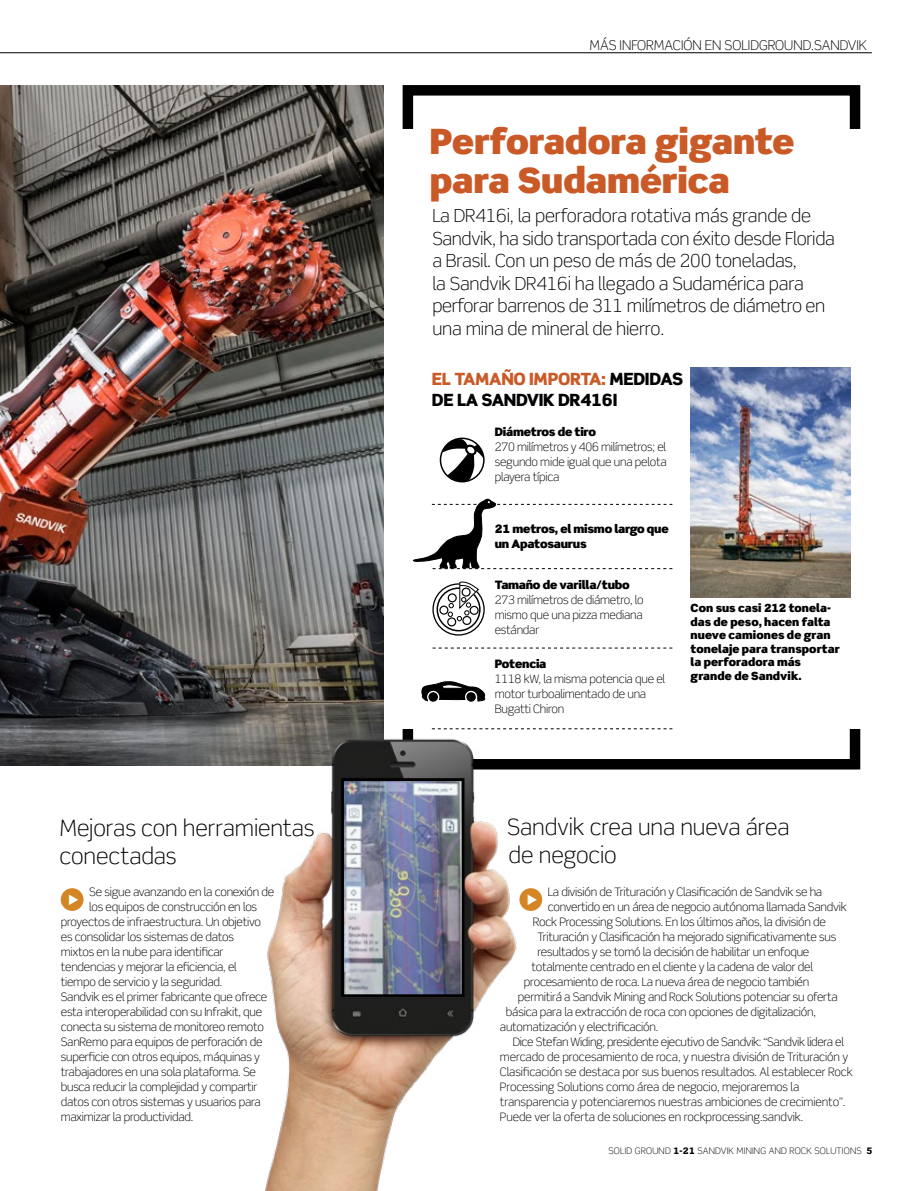
<style>
.page{position:relative;width:915px;height:1191px;background:#fff}
.page>*{position:absolute;margin:0;border:0;box-sizing:border-box;transform-origin:0 0}
.t1{font:900 34.95px/39px "Scene Pro";letter-spacing:-.005em;color:#c95a27}
.t2{font:300 22.5px/28.5px "Scene Pro";letter-spacing:-.005em;color:#000}
.t3{font:300 18px/22.5px "Scene Pro";letter-spacing:-.01em;color:#000}
.t4{font:900 16.8px/21px "Scene Pro";letter-spacing:-.02em;color:#000}
.t5{font:300 13.5px "Scene Pro";color:#000}
.t6{font:300 11.7px/15px "Scene Pro";letter-spacing:-.02em;color:#000;text-align:justify}
.t7{font:900 11.7px/15px "Scene Pro";letter-spacing:-.02em;color:#000}
.t8{font:900 11.25px/13.5px "Scene Pro";letter-spacing:.005em;color:#000}
.t9{font:300 9px "Scene Pro";letter-spacing:.025em;color:#000}
.s1{color:#c95a27}
.s2{font-weight:900}
</style>
<div class="page">
<hr style="left:0;top:52px;width:871px;height:1px;background:#000">
<img style="left:0;top:85px;width:383px;height:680px">
<div style="left:402px;top:85px;width:458px;height:684px;border:10px solid #000"></div>
<img style="left:239px;top:716px;width:326px;height:475px">
<img style="left:345px;top:782px;width:115px;height:211px">
<div style="left:341px;top:778px;width:123px;height:219px;border:3px solid #000"></div>
<div style="left:61px;top:888px;width:22px;height:23px;background:#d48625;border-radius:50%"></div>
<div style="left:398px;top:129px;width:24px;height:599px;background:#fff"></div>
<div style="left:847px;top:129px;width:24px;height:599px;background:#fff"></div>
<svg style="left:432px;top:647px;width:240px;height:1px"></svg>
<svg style="left:432px;top:728px;width:240px;height:1px"></svg>
<img style="left:690px;top:368px;width:159px;height:229px">
<div style="left:519px;top:888px;width:23px;height:23px;background:#d48625;border-radius:50%"></div>
<svg style="left:412px;top:499px;width:260px;height:71px"></svg>
<svg style="left:421px;top:681px;width:64px;height:20px"></svg>
<div style="left:427px;top:691px;width:11px;height:11px;background:#000;border-radius:50%"></div>
<div style="left:427px;top:691px;width:12px;height:12px;border:1px solid #fff;border-radius:50%"></div>
<div style="left:465px;top:691px;width:11px;height:11px;background:#000;border-radius:50%"></div>
<div style="left:465px;top:691px;width:12px;height:12px;border:1px solid #fff;border-radius:50%"></div>
<div style="left:432px;top:583px;width:52px;height:52px;border:1px solid #000;border-radius:50%"></div>
<div style="left:436px;top:587px;width:44px;height:44px;border:2px solid #000;border-radius:50%"></div>
<div style="left:447px;top:593px;width:9px;height:9px;border:1px solid #000;border-radius:50%"></div>
<div style="left:439px;top:605px;width:9px;height:9px;border:1px solid #000;border-radius:50%"></div>
<div style="left:447px;top:617px;width:9px;height:9px;border:1px solid #000;border-radius:50%"></div>
<div style="left:462px;top:616px;width:9px;height:9px;border:1px solid #000;border-radius:50%"></div>
<svg style="left:448px;top:581px;width:31px;height:40px"></svg>
<div style="left:439px;top:437px;width:45px;height:45px;border:2px solid #000;border-radius:50%"></div>
<svg style="left:442px;top:438px;width:41px;height:44px"></svg>
<h2 class="t2" style="left:60px;top:813px;width:256px">Mejoras con herramientas conectadas</h2>
<p class="t6" style="left:89px;top:884px;width:186px">Se sigue avanzando en la conexión de</p>
<p class="t6" style="left:89px;top:899px;width:169px">los equipos de construcción en los</p>
<p class="t6" style="left:61px;top:914px;width:202px">proyectos de infraestructura. Un objetivo</p>
<p class="t6" style="left:61px;top:929px;width:175px">es consolidar los sistemas de datos</p>
<p class="t6" style="left:61px;top:944px;width:164px">mixtos en la nube para identificar</p>
<p class="t6" style="left:61px;top:959px;width:177px">tendencias y mejorar la eficiencia, el</p>
<p class="t6" style="left:61px;top:974px;width:163px">tiempo de servicio y la seguridad.</p>
<p class="t6" style="left:61px;top:989px;width:208px">Sandvik es el primer fabricante que ofrece</p>
<p class="t6" style="left:61px;top:1004px;width:203px">esta interoperabilidad con su Infrakit, que</p>
<p class="t6" style="left:61px;top:1019px;width:204px">conecta su sistema de monitoreo remoto</p>
<p class="t6" style="left:61px;top:1034px;width:203px">SanRemo para equipos de perforación de</p>
<p class="t6" style="left:61px;top:1049px;width:200px">superficie con otros equipos, máquinas y</p>
<p class="t6" style="left:61px;top:1064px;width:197px">trabajadores en una sola plataforma. Se</p>
<p class="t6" style="left:61px;top:1079px;width:198px">busca reducir la complejidad y compartir</p>
<p class="t6" style="left:61px;top:1094px;width:201px">datos con otros sistemas y usuarios para</p>
<p class="t6" style="left:61px;top:1109px;width:134px">maximizar la productividad.</p>
<p class="t5" style="left:589px;top:37px;width:279px">MÁS INFORMACIÓN EN SOLIDGROUND.SANDVIK</p>
<h1 class="t1" style="left:429px;top:121px;width:366px">Perforadora gigante para Sudamérica</h1>
<p class="t3" style="left:432px;top:204px;width:404px">La DR416i, la perforadora rotativa más grande de Sandvik, ha sido transportada con éxito desde Florida a Brasil. Con un peso de más de 200 toneladas,<br>la Sandvik DR416i ha llegado a Sudamérica para perforar barrenos de 311 milímetros de diámetro en una mina de mineral de hierro.</p>
<h3 class="t4" style="left:432px;top:368px;width:253px"><span class="s1">EL TAMAÑO IMPORTA:</span> MEDIDAS<br>DE LA SANDVIK DR416I</h3>
<p class="t7" style="left:494px;top:424px;width:103px">Diámetros de tiro</p>
<p class="t6" style="left:494px;top:440px;width:173px">270 milímetros y 406 milímetros; el segundo mide igual que una pelota playera típica</p>
<p class="t7" style="left:494px;top:521px;width:175px">21 metros, el mismo largo que un Apatosaurus</p>
<p class="t7" style="left:494px;top:577px;width:136px">Tamaño de varilla/tubo</p>
<p class="t6" style="left:494px;top:592px;width:150px">273 milímetros de diámetro, lo mismo que una pizza mediana estándar</p>
<p class="t7" style="left:494px;top:656px;width:53px">Potencia</p>
<p class="t6" style="left:494px;top:671px;width:172px;text-align:left">1118 kW, la misma potencia que el motor turboalimentado de una<br>Bugatti Chiron</p>
<p class="t8" style="left:690px;top:601px;width:151px">Con sus casi 212 tonela&shy;das de peso, hacen falta nueve camiones de gran tonelaje para transportar la perforadora más grande de Sandvik.</p>
<h2 class="t2" style="left:507px;top:812px;width:284px">Sandvik crea una nueva área de negocio</h2>
<p class="t6" style="left:547px;top:884px;width:276px">La división de Trituración y Clasificación de Sandvik se ha</p>
<p class="t6" style="left:547px;top:899px;width:300px">convertido en un área de negocio autónoma llamada Sandvik</p>
<p class="t6" style="left:532px;top:914px;width:294px">Rock Processing Solutions. En los últimos años, la división de</p>
<p class="t6" style="left:537px;top:929px;width:300px">Trituración y Clasificación ha mejorado significativamente sus</p>
<p class="t6" style="left:537px;top:944px;width:273px">resultados y se tomó la decisión de habilitar un enfoque</p>
<p class="t6" style="left:531px;top:959px;width:283px">totalmente centrado en el cliente y la cadena de valor del</p>
<p class="t6" style="left:523px;top:974px;width:287px">procesamiento de roca. La nueva área de negocio también</p>
<p class="t6" style="left:518px;top:989px;width:321px">permitirá a Sandvik Mining and Rock Solutions potenciar su oferta</p>
<p class="t6" style="left:506px;top:1004px;width:311px">básica para la extracción de roca con opciones de digitalización,</p>
<p class="t6" style="left:500px;top:1019px;width:160px">automatización y electrificación.</p>
<p class="t6" style="left:512px;top:1034px;width:333px">Dice Stefan Widing, presidente ejecutivo de Sandvik: “Sandvik lidera el</p>
<p class="t6" style="left:500px;top:1049px;width:350px">mercado de procesamiento de roca, y nuestra división de Trituración y</p>
<p class="t6" style="left:500px;top:1064px;width:354px">Clasificación se destaca por sus buenos resultados. Al establecer Rock</p>
<p class="t6" style="left:500px;top:1079px;width:301px">Processing Solutions como área de negocio, mejoraremos la</p>
<p class="t6" style="left:500px;top:1094px;width:347px">transparencia y potenciaremos nuestras ambiciones de crecimiento”.</p>
<p class="t6" style="left:500px;top:1109px;width:305px">Puede ver la oferta de soluciones en rockprocessing.sandvik.</p>
<p class="t9" style="left:608px;top:1145px;width:265px">SOLID GROUND <span class="s2">1-21</span> SANDVIK MINING AND ROCK SOLUTIONS <span class="s2">5</span></p>
</div>
